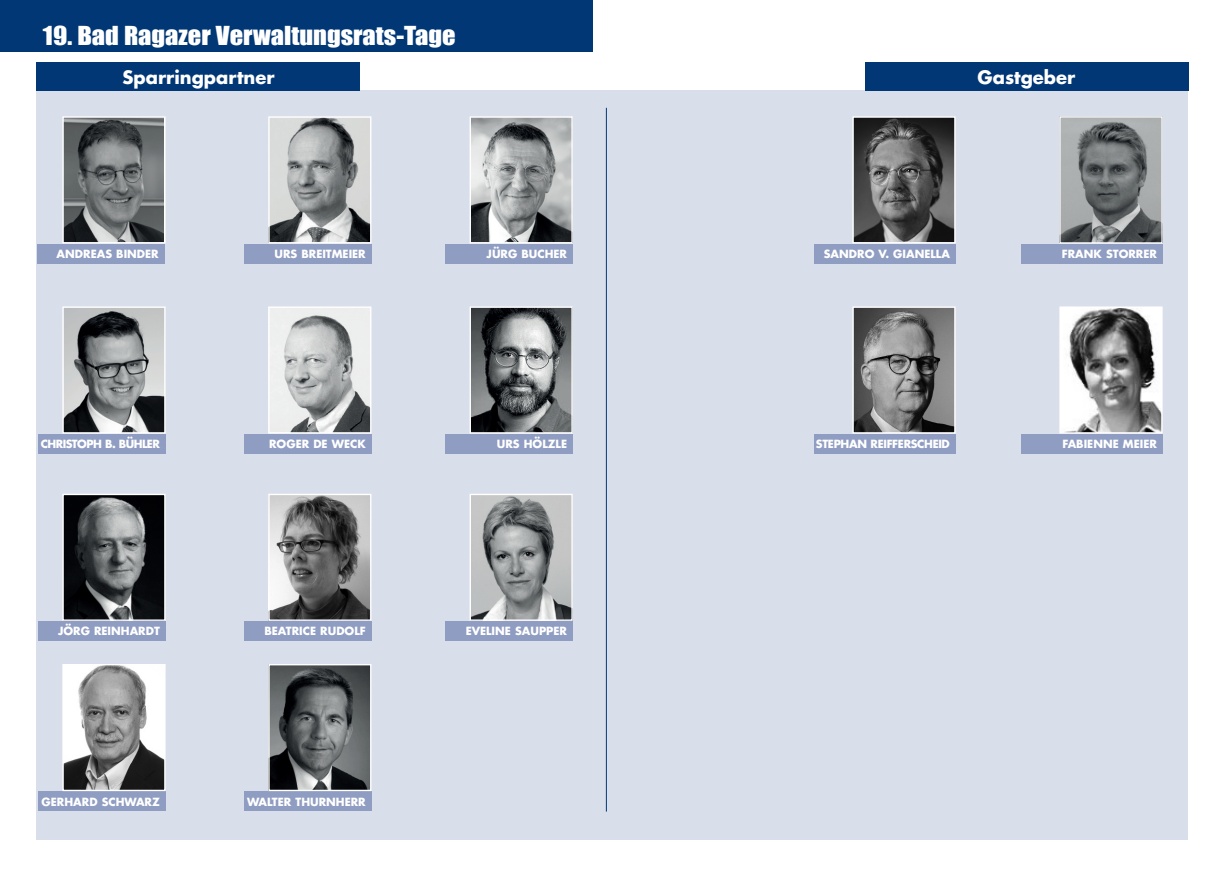
<style>
.page{position:relative;width:1225px;height:874px;background:#fff}
.page>*{position:absolute;margin:0;border:0;box-sizing:border-box;transform-origin:0 0}
.t1{font:24px "Impact";color:#fff;scale:1.1 1}
.t2{font:700 18px "Futura";color:#fff}
.t3{font:700 11px "Futura";color:#fff}
.t4{font:700 11px "Futura";letter-spacing:-.03em;color:#fff}
.t5{font:700 11px "Futura";letter-spacing:-.05em;color:#fff}
</style>
<div class="page">
<div style="left:37px;top:91px;width:1151px;height:748px;background:#d9deeb"></div>
<img style="left:64px;top:495px;width:100px;height:123px">
<div style="left:62px;top:493px;width:104px;height:127px;border:1px solid #fff"></div>
<div style="left:38px;top:620px;width:128px;height:20px;background:#909dc2"></div>
<img style="left:854px;top:118px;width:99px;height:123px">
<div style="left:852px;top:116px;width:103px;height:127px;border:1px solid #fff"></div>
<img style="left:1061px;top:118px;width:99px;height:123px">
<div style="left:1059px;top:116px;width:103px;height:127px;border:1px solid #fff"></div>
<div style="left:37px;top:62px;width:323px;height:29px;background:#013775"></div>
<div style="left:865px;top:62px;width:323px;height:29px;background:#013775"></div>
<div style="left:0;top:0;width:592px;height:51px;background:#013775"></div>
<hr style="left:606px;top:108px;width:1px;height:703px;background:#013775">
<div style="left:244px;top:620px;width:127px;height:20px;background:#909dc2"></div>
<div style="left:37px;top:244px;width:127px;height:19px;background:#909dc2"></div>
<div style="left:244px;top:434px;width:127px;height:19px;background:#909dc2"></div>
<div style="left:38px;top:434px;width:128px;height:19px;background:#909dc2"></div>
<div style="left:445px;top:620px;width:128px;height:20px;background:#909dc2"></div>
<div style="left:445px;top:434px;width:128px;height:19px;background:#909dc2"></div>
<div style="left:244px;top:244px;width:127px;height:19px;background:#909dc2"></div>
<div style="left:445px;top:244px;width:128px;height:19px;background:#909dc2"></div>
<div style="left:244px;top:791px;width:127px;height:19px;background:#909dc2"></div>
<div style="left:38px;top:791px;width:128px;height:19px;background:#909dc2"></div>
<div style="left:1020px;top:244px;width:142px;height:19px;background:#909dc2"></div>
<div style="left:814px;top:244px;width:141px;height:19px;background:#909dc2"></div>
<img style="left:270px;top:495px;width:99px;height:123px">
<div style="left:268px;top:493px;width:103px;height:127px;border:1px solid #fff"></div>
<img style="left:64px;top:118px;width:100px;height:123px">
<div style="left:62px;top:116px;width:104px;height:127px;border:1px solid #fff"></div>
<img style="left:270px;top:308px;width:99px;height:123px">
<div style="left:268px;top:306px;width:103px;height:127px;border:1px solid #fff"></div>
<img style="left:64px;top:308px;width:100px;height:123px">
<div style="left:62px;top:306px;width:104px;height:127px;border:1px solid #fff"></div>
<img style="left:471px;top:495px;width:100px;height:123px">
<div style="left:469px;top:493px;width:104px;height:127px;border:1px solid #fff"></div>
<img style="left:471px;top:308px;width:100px;height:123px">
<div style="left:469px;top:306px;width:104px;height:127px;border:1px solid #fff"></div>
<img style="left:270px;top:118px;width:99px;height:123px">
<div style="left:268px;top:116px;width:103px;height:127px;border:1px solid #fff"></div>
<img style="left:471px;top:118px;width:100px;height:123px">
<div style="left:469px;top:116px;width:104px;height:127px;border:1px solid #fff"></div>
<img style="left:270px;top:665px;width:99px;height:123px">
<div style="left:268px;top:663px;width:103px;height:127px;border:1px solid #fff"></div>
<img style="left:64px;top:665px;width:100px;height:123px">
<div style="left:62px;top:663px;width:104px;height:127px;border:1px solid #fff"></div>
<img style="left:854px;top:308px;width:99px;height:123px">
<div style="left:852px;top:306px;width:103px;height:127px;border:1px solid #fff"></div>
<img style="left:1061px;top:308px;width:99px;height:123px">
<div style="left:1059px;top:306px;width:103px;height:127px;border:1px solid #fff"></div>
<div style="left:1020px;top:434px;width:142px;height:19px;background:#909dc2"></div>
<div style="left:814px;top:434px;width:141px;height:19px;background:#909dc2"></div>
<p class="t1" style="left:43px;top:17px;width:377px">19. Bad Ragazer Verwaltungsrats-Tage</p>
<p class="t2" style="left:122px;top:64px;width:154px">Sparringpartner</p>
<p class="t2" style="left:977px;top:64px;width:99px">Gastgeber</p>
<p class="t3" style="left:57px;top:246px;width:104px">ANDREAS BINDER</p>
<p class="t3" style="left:274px;top:246px;width:93px">URS BREITMEIER</p>
<p class="t3" style="left:486px;top:246px;width:82px">JÜRG BUCHER</p>
<p class="t5" style="left:41px;top:436px;width:121px">CHRISTOPH B. BÜHLER</p>
<p class="t3" style="left:269px;top:436px;width:98px">ROGER DE WECK</p>
<p class="t3" style="left:497px;top:436px;width:72px">URS HÖLZLE</p>
<p class="t3" style="left:58px;top:623px;width:103px">JÖRG REINHARDT</p>
<p class="t3" style="left:264px;top:623px;width:103px">BEATRICE RUDOLF</p>
<p class="t3" style="left:466px;top:623px;width:103px">EVELINE SAUPPER</p>
<p class="t3" style="left:42px;top:793px;width:120px">GERHARD SCHWARZ</p>
<p class="t3" style="left:247px;top:793px;width:120px">WALTER THURNHERR</p>
<p class="t3" style="left:824px;top:246px;width:128px">SANDRO V. GIANELLA</p>
<p class="t3" style="left:1061px;top:246px;width:97px">FRANK STORRER</p>
<p class="t4" style="left:816px;top:436px;width:135px">STEPHAN REIFFERSCHEID</p>
<p class="t3" style="left:1062px;top:436px;width:96px">FABIENNE MEIER</p>
</div>
